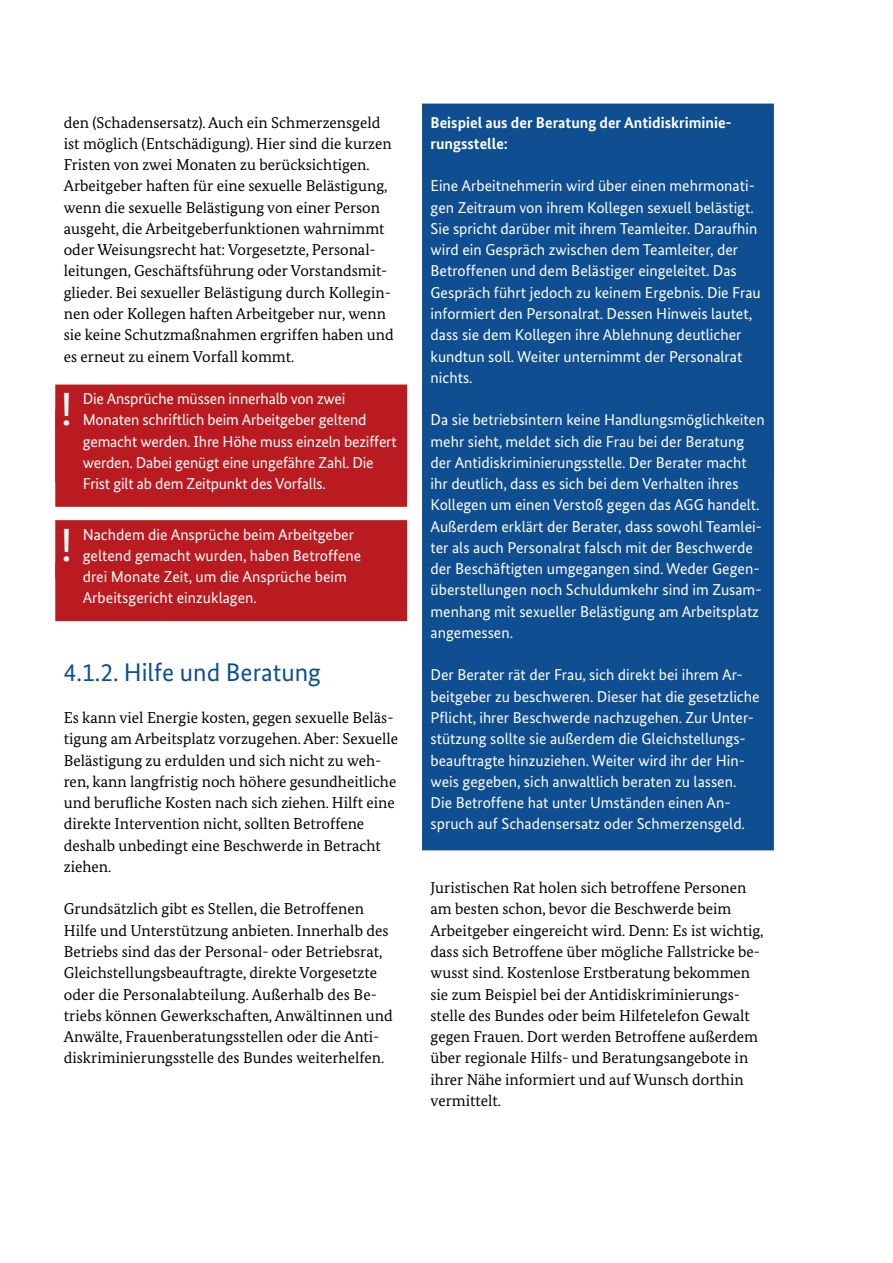
<style>
.page{position:relative;width:893px;height:1263px;background:#fff}
.page>*{position:absolute;margin:0;border:0;box-sizing:border-box;transform-origin:0 0}
.t1{font:46.5px "Bundes Sans";color:#fff}
.H3_-_Headline_-__Inh{font:25.5px "Bundes Sans";color:#0f4f91}
.fliesstext{font:15.75px/21.3px "Bundes Serif";color:#000}
.Box_3{font:15.75px/21.3px "Bundes Sans";color:#fff}
.Box___2{font:15.75px/21.3px "Bundes Sans";letter-spacing:-.01em;color:#fff}
.Box{font:15.75px/21.3px "Bundes Sans";color:#fff}
.Box_3-2{font:700 15.75px/21.3px "Bundes Sans";color:#fff}
</style>
<div class="page">
<div style="left:55px;top:384px;width:352px;height:98px;background:#ba1b21"></div>
<div style="left:55px;top:409px;width:352px;height:98px;background:#ba1b21"></div>
<div style="left:55px;top:520px;width:352px;height:59px;background:#ba1b21"></div>
<div style="left:55px;top:563px;width:352px;height:58px;background:#ba1b21"></div>
<div style="left:422px;top:104px;width:352px;height:375px;background:#0f4f91"></div>
<div style="left:422px;top:444px;width:352px;height:406px;background:#0f4f91"></div>
<p class="fliesstext" style="left:64px;top:111px;width:331px">den (Schadensersatz). Auch ein Schmerzensgeld ist möglich (Entschädigung). Hier sind die kurzen Fristen von zwei Monaten zu berücksichtigen.<br>Arbeitgeber haften für eine sexuelle Belästigung, wenn die sexuelle Belästigung von einer Person ausgeht, die Arbeitgeberfunktionen wahrnimmt oder Weisungsrecht hat: Vorgesetzte, Personal&shy;leitungen, Geschäftsführung oder Vorstandsmit&shy;glieder. Bei sexueller Belästigung durch Kollegin&shy;nen oder Kollegen haften Arbeitgeber nur, wenn sie keine Schutzmaßnahmen ergriffen haben und es erneut zu einem Vorfall kommt.</p>
<h1 class="t1" style="left:61px;top:381px;width:13px">!</h1>
<p class="Box___2" style="left:83px;top:388px;width:315px">Die Ansprüche müssen innerhalb von zwei Monaten schriftlich beim Arbeitgeber geltend gemacht werden. Ihre Höhe muss einzeln beziffert werden. Dabei genügt eine ungefähre Zahl. Die Frist gilt ab dem Zeitpunkt des Vorfalls.</p>
<p class="Box" style="left:83px;top:523px;width:280px">Nachdem die Ansprüche beim Arbeitgeber geltend gemacht wurden, haben Betroffene drei Monate Zeit, um die Ansprüche beim Arbeitsgericht einzuklagen.</p>
<h1 class="t1" style="left:61px;top:517px;width:13px">!</h1>
<p class="H3_-_Headline_-__Inh" style="left:64px;top:656px;width:259px">4.1.2. Hilfe und Beratung</p>
<p class="fliesstext" style="left:64px;top:707px;width:336px">Es kann viel Energie kosten, gegen sexuelle Beläs&shy;tigung am Arbeitsplatz vorzugehen. Aber: Sexuelle Belästigung zu erdulden und sich nicht zu weh&shy;ren, kann langfristig noch höhere gesundheitliche und berufliche Kosten nach sich ziehen. Hilft eine direkte Intervention nicht, sollten Betroffene deshalb unbedingt eine Beschwerde in Betracht ziehen.</p>
<p class="fliesstext" style="left:64px;top:898px;width:330px">Grundsätzlich gibt es Stellen, die Betroffenen Hilfe und Unterstützung anbieten. Innerhalb des Betriebs sind das der Personal- oder Betriebsrat, Gleichstellungsbeauftragte, direkte Vorgesetzte oder die Personalabteilung. Außerhalb des Be&shy;triebs können Gewerkschaften, Anwältinnen und Anwälte, Frauenberatungsstellen oder die Anti&shy;diskriminierungsstelle des Bundes weiterhelfen.</p>
<p class="Box_3-2" style="left:431px;top:111px;width:303px">Beispiel aus der Beratung der Antidiskriminie&shy;rungsstelle:</p>
<p class="Box_3" style="left:431px;top:175px;width:332px">Eine Arbeitnehmerin wird über einen mehrmonati&shy;gen Zeitraum von ihrem Kollegen sexuell belästigt.<br>Sie spricht darüber mit ihrem Teamleiter. Daraufhin wird ein Gespräch zwischen dem Teamleiter, der Betroffenen und dem Belästiger eingeleitet. Das Gespräch führt jedoch zu keinem Ergebnis. Die Frau informiert den Personalrat. Dessen Hinweis lautet, dass sie dem Kollegen ihre Ablehnung deutlicher kundtun soll. Weiter unternimmt der Personalrat nichts.</p>
<p class="Box_3" style="left:431px;top:409px;width:336px">Da sie betriebsintern keine Handlungsmöglichkeiten mehr sieht, meldet sich die Frau bei der Beratung der Antidiskriminierungsstelle. Der Berater macht ihr deutlich, dass es sich bei dem Verhalten ihres Kollegen um einen Verstoß gegen das AGG handelt.<br>Außerdem erklärt der Berater, dass sowohl Teamlei&shy;ter als auch Personalrat falsch mit der Beschwerde der Beschäftigten umgegangen sind. Weder Gegen&shy;überstellungen noch Schuldumkehr sind im Zusam&shy;menhang mit sexueller Belästigung am Arbeitsplatz angemessen.</p>
<p class="Box_3" style="left:431px;top:664px;width:331px">Der Berater rät der Frau, sich direkt bei ihrem Ar&shy;beitgeber zu beschweren. Dieser hat die gesetzliche Pflicht, ihrer Beschwerde nachzugehen. Zur Unter&shy;stützung sollte sie außerdem die Gleichstellungs&shy;beauftragte hinzuziehen. Weiter wird ihr der Hin&shy;weis gegeben, sich anwaltlich beraten zu lassen.<br>Die Betroffene hat unter Umständen einen An&shy;spruch auf Schadensersatz oder Schmerzensgeld.</p>
<p class="fliesstext" style="left:431px;top:877px;width:334px">Juristischen Rat holen sich betroffene Personen am besten schon, bevor die Beschwerde beim Arbeitgeber eingereicht wird. Denn: Es ist wichtig, dass sich Betroffene über mögliche Fallstricke be&shy;wusst sind. Kostenlose Erstberatung bekommen sie zum Beispiel bei der Antidiskriminierungs&shy;stelle des Bundes oder beim Hilfetelefon Gewalt gegen Frauen. Dort werden Betroffene außerdem über regionale Hilfs- und Beratungsangebote in ihrer Nähe informiert und auf Wunsch dorthin vermittelt.</p>
</div>
